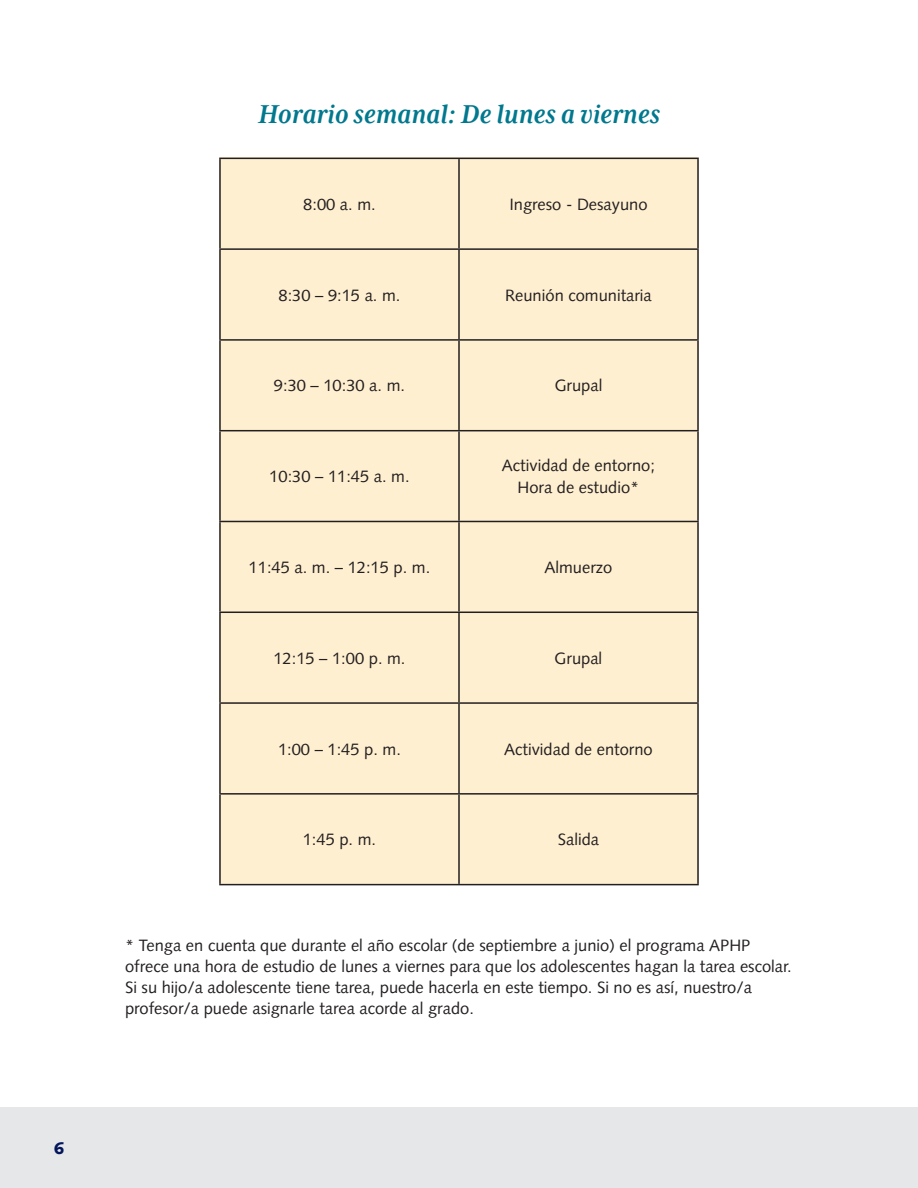
<style>
.page{position:relative;width:918px;height:1188px;background:#fff}
.page>*{position:absolute;margin:0;border:0;box-sizing:border-box;transform-origin:0 0}
.t1{font:italic 700 30px "Mrs Eaves XL Serif Nar OT";color:#00788e}
.t2{font:16.5px/21px "Syntax";color:#231f20;text-align:center}
.t3{font:900 16.5px "Syntax";color:#04175c}
</style>
<div class="page">
<div style="left:219px;top:158px;width:480px;height:727px;background:#feefd0"></div>
<div style="left:0;top:1107px;width:918px;height:81px;background:#e6e7e9"></div>
<hr style="left:219px;top:158px;width:240px;height:1px;background:#231f20">
<hr style="left:219px;top:159px;width:2px;height:89px;background:#231f20">
<hr style="left:459px;top:158px;width:240px;height:1px;background:#231f20">
<hr style="left:458px;top:159px;width:2px;height:89px;background:#231f20">
<hr style="left:697px;top:159px;width:2px;height:89px;background:#231f20">
<hr style="left:219px;top:248px;width:240px;height:2px;background:#231f20">
<hr style="left:219px;top:250px;width:2px;height:89px;background:#231f20">
<hr style="left:459px;top:248px;width:240px;height:2px;background:#231f20">
<hr style="left:458px;top:250px;width:2px;height:89px;background:#231f20">
<hr style="left:697px;top:250px;width:2px;height:89px;background:#231f20">
<hr style="left:219px;top:339px;width:240px;height:2px;background:#231f20">
<hr style="left:219px;top:341px;width:2px;height:89px;background:#231f20">
<hr style="left:459px;top:339px;width:240px;height:2px;background:#231f20">
<hr style="left:458px;top:341px;width:2px;height:89px;background:#231f20">
<hr style="left:697px;top:341px;width:2px;height:89px;background:#231f20">
<hr style="left:219px;top:430px;width:240px;height:1px;background:#231f20">
<hr style="left:219px;top:431px;width:2px;height:90px;background:#231f20">
<hr style="left:459px;top:430px;width:240px;height:1px;background:#231f20">
<hr style="left:458px;top:431px;width:2px;height:90px;background:#231f20">
<hr style="left:697px;top:431px;width:2px;height:90px;background:#231f20">
<hr style="left:219px;top:521px;width:240px;height:1px;background:#231f20">
<hr style="left:219px;top:522px;width:2px;height:90px;background:#231f20">
<hr style="left:459px;top:521px;width:240px;height:1px;background:#231f20">
<hr style="left:458px;top:522px;width:2px;height:90px;background:#231f20">
<hr style="left:697px;top:522px;width:2px;height:90px;background:#231f20">
<hr style="left:219px;top:612px;width:240px;height:1px;background:#231f20">
<hr style="left:219px;top:613px;width:2px;height:89px;background:#231f20">
<hr style="left:459px;top:612px;width:240px;height:1px;background:#231f20">
<hr style="left:458px;top:613px;width:2px;height:89px;background:#231f20">
<hr style="left:697px;top:613px;width:2px;height:89px;background:#231f20">
<hr style="left:219px;top:702px;width:240px;height:2px;background:#231f20">
<hr style="left:219px;top:704px;width:2px;height:89px;background:#231f20">
<hr style="left:459px;top:702px;width:240px;height:2px;background:#231f20">
<hr style="left:458px;top:704px;width:2px;height:89px;background:#231f20">
<hr style="left:697px;top:704px;width:2px;height:89px;background:#231f20">
<hr style="left:219px;top:793px;width:240px;height:2px;background:#231f20">
<hr style="left:219px;top:795px;width:2px;height:89px;background:#231f20">
<hr style="left:459px;top:793px;width:240px;height:2px;background:#231f20">
<hr style="left:458px;top:795px;width:2px;height:89px;background:#231f20">
<hr style="left:697px;top:795px;width:2px;height:89px;background:#231f20">
<hr style="left:219px;top:884px;width:240px;height:1px;background:#231f20">
<hr style="left:459px;top:884px;width:240px;height:1px;background:#231f20">
<p class="t3" style="left:54px;top:1138px;width:12px">6</p>
<h1 class="t1" style="left:258px;top:97px;width:403px">Horario semanal: De lunes a viernes</h1>
<p class="t2" style="left:303px;top:194px;width:74px">8:00 a. m.</p>
<p class="t2" style="left:509px;top:194px;width:140px">Ingreso - Desayuno</p>
<p class="t2" style="left:278px;top:285px;width:124px">8:30 – 9:15 a. m.</p>
<p class="t2" style="left:505px;top:285px;width:148px">Reunión comunitaria</p>
<p class="t2" style="left:274px;top:375px;width:133px">9:30 – 10:30 a. m.</p>
<p class="t2" style="left:555px;top:375px;width:49px">Grupal</p>
<p class="t2" style="left:269px;top:466px;width:142px">10:30 – 11:45 a. m.</p>
<p class="t2" style="left:502px;top:454px;width:155px;line-height:22.4px">Actividad de entorno;<br>Hora de estudio*</p>
<p class="t2" style="left:249px;top:557px;width:183px">11:45 a. m. – 12:15 p. m.</p>
<p class="t2" style="left:545px;top:557px;width:69px">Almuerzo</p>
<p class="t2" style="left:273px;top:648px;width:134px">12:15 – 1:00 p. m.</p>
<p class="t2" style="left:555px;top:648px;width:49px">Grupal</p>
<p class="t2" style="left:278px;top:738px;width:124px">1:00 – 1:45 p. m.</p>
<p class="t2" style="left:504px;top:738px;width:150px">Actividad de entorno</p>
<p class="t2" style="left:303px;top:829px;width:75px">1:45 p. m.</p>
<p class="t2" style="left:558px;top:829px;width:43px">Salida</p>
<p class="t2" style="left:125px;top:935px;width:668px;text-align:left">* Tenga en cuenta que durante el año escolar (de septiembre a junio) el programa APHP ofrece una hora de estudio de lunes a viernes para que los adolescentes hagan la tarea escolar.<br>Si su hijo/a adolescente tiene tarea, puede hacerla en este tiempo. Si no es así, nuestro/a profesor/a puede asignarle tarea acorde al grado.</p>
</div>
